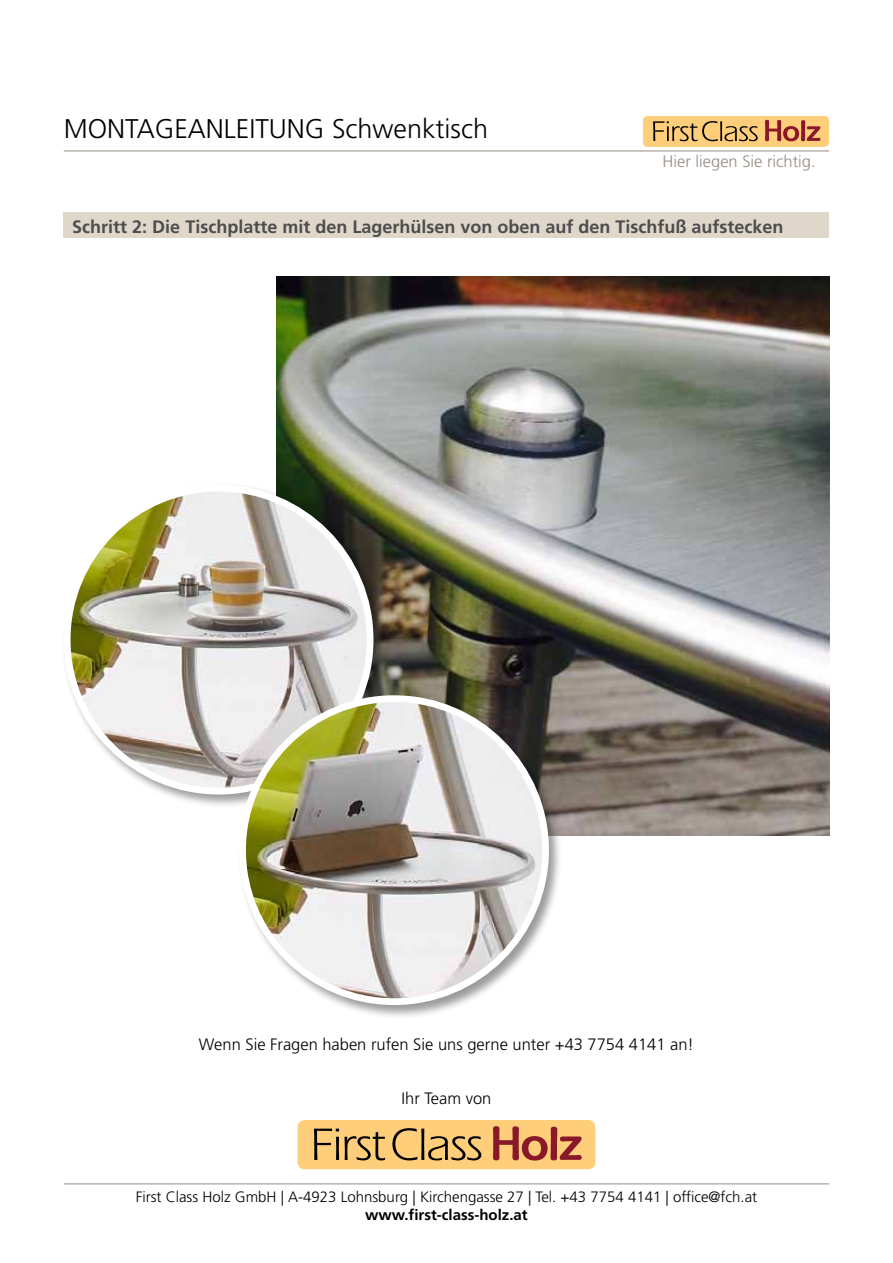
<style>
.page{position:relative;width:893px;height:1263px;background:#fff}
.page>*{position:absolute;margin:0;border:0;box-sizing:border-box;transform-origin:0 0}
.t1{font:300 27px "Frutiger LT Std";color:#000}
.t2{font:700 18px "Frutiger LT Std";color:#4d4d4f}
.t3{font:300 16.5px "Frutiger LT Std";color:#000}
.t4{font:300 16.5px "Frutiger LT Std";color:#968c81}
.t5{font:300 15px "Frutiger LT Std";color:#000}
.t6{font:700 15px "Frutiger LT Std";color:#000}
</style>
<div class="page">
<svg style="left:297px;top:1120px;width:299px;height:49px;background:#dfad6a"></svg>
<hr style="left:64px;top:1183px;width:765px;height:1px;background:#968c81">
<svg style="left:643px;top:116px;width:186px;height:31px;background:#dfad6a"></svg>
<hr style="left:64px;top:151px;width:765px;height:1px;background:#968c81">
<img style="left:276px;top:276px;width:553px;height:560px">
<div style="left:64px;top:213px;width:765px;height:25px;background:#dfd8ca"></div>
<div style="left:62px;top:482px;width:326px;height:327px;background:#000;opacity:.4"></div>
<img style="left:67px;top:488px;width:303px;height:303px;border-radius:151px">
<div style="left:64px;top:485px;width:309px;height:309px;border:7px solid #fff;border-radius:50%"></div>
<div style="left:237px;top:693px;width:326px;height:326px;background:#000;opacity:.4"></div>
<img style="left:243px;top:699px;width:303px;height:303px;border-radius:151px">
<div style="left:239px;top:695px;width:310px;height:310px;border:7px solid #fff;border-radius:50%"></div>
<h1 class="t1" style="left:64px;top:113px;width:141px">MONTAGEanleitung</h1>
<h1 class="t1" style="left:332px;top:113px;width:158px">Schwenktisch</h1>
<p class="t4" style="left:663px;top:152px;width:155px">Hier liegen Sie richtig.</p>
<p class="t2" style="left:72px;top:216px;width:713px">Schritt 2: Die Tischplatte mit den Lagerhülsen von oben auf den Tischfuß aufstecken</p>
<p class="t3" style="left:199px;top:1035px;width:496px">Wenn Sie Fragen haben rufen Sie uns gerne unter +43 7754 4141 an!</p>
<p class="t3" style="left:402px;top:1089px;width:91px">Ihr Team von</p>
<p class="t5" style="left:136px;top:1188px;width:623px">First Class Holz GmbH | A-4923 Lohnsburg | Kirchengasse 27 | Tel. +43 7754 4141 | office@fch.at</p>
<p class="t6" style="left:365px;top:1205px;width:164px">www.first-class-holz.at</p>
</div>
